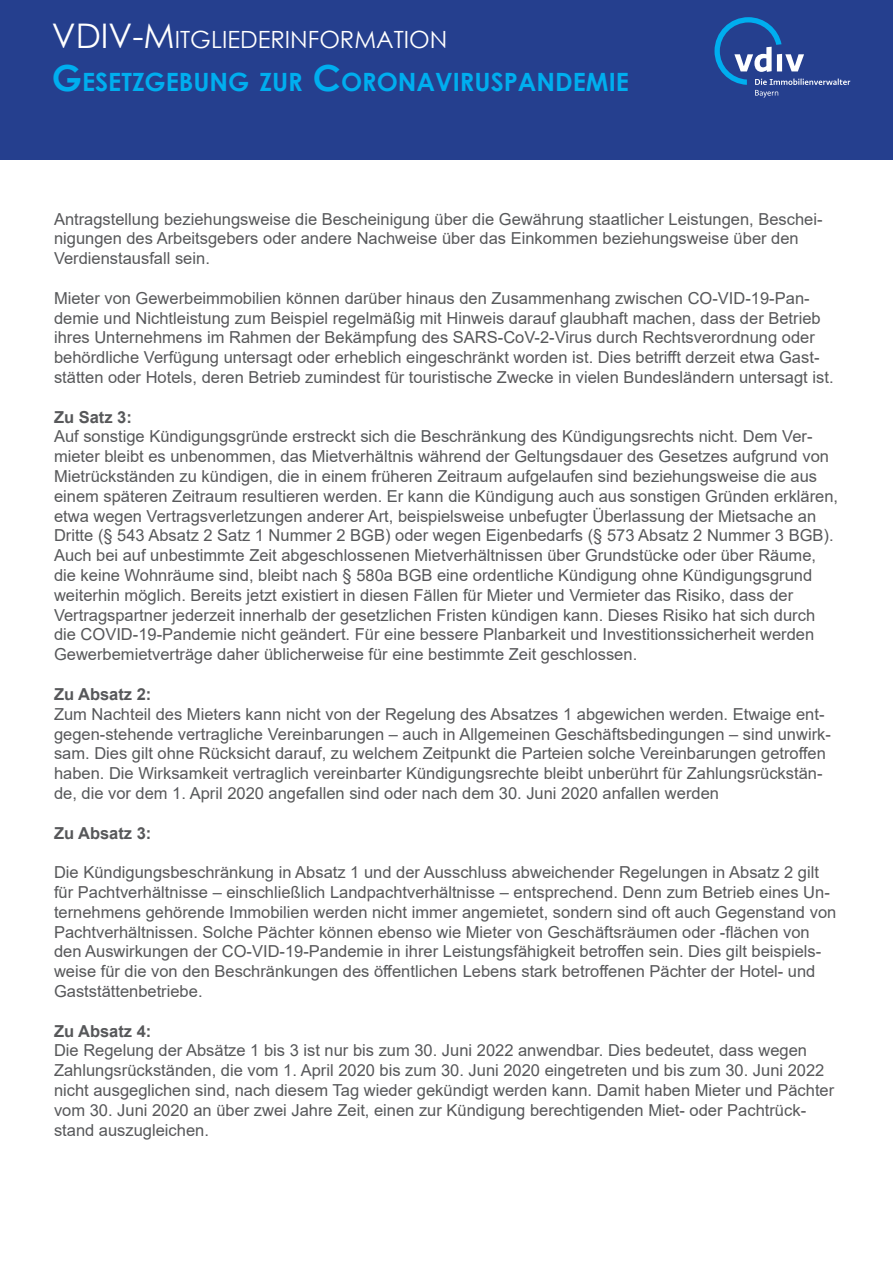
<style>
.page{position:relative;width:893px;height:1263px;background:#fff}
.page>*{position:absolute;margin:0;border:0;box-sizing:border-box;transform-origin:0 0}
.t1{font:700 25.2px "Century Gothic";color:#00aeef}
.t2{font:23.7px "Century Gothic";color:#fff}
.t3{font:16.5px/19.8px "Arial";color:#57585a}
.t4{font:700 16.5px "Arial";color:#57585a}
.s1{font-size:33.9px}
.s2{font-size:36px}
</style>
<div class="page">
<div style="left:0;top:0;width:893px;height:160px;background:#253f8e"></div>
<svg style="left:714px;top:17px;width:136px;height:81px"></svg>
<h2 class="t2" style="left:52px;top:23px;width:397px"><span class="s1">VDIV-M</span> ITGLIEDERINFORMATION</h2>
<h1 class="t1" style="left:52px;top:63px;width:578px"><span class="s2">G</span>ESETZGEBUNG ZUR <span class="s2">C</span>ORONAVIRUSPANDEMIE</h1>
<p class="t3" style="left:54px;top:209px;width:770px">Antragstellung beziehungsweise die Bescheinigung über die Gewährung staatlicher Leistungen, Beschei&shy;nigungen des Arbeitsgebers oder andere Nachweise über das Einkommen beziehungsweise über den<br>Verdienstausfall sein.</p>
<p class="t3" style="left:54px;top:288px;width:781px">Mieter von Gewerbeimmobilien können darüber hinaus den Zusammenhang zwischen CO-VID-19-Pan&shy;demie und Nichtleistung zum Beispiel regelmäßig mit Hinweis darauf glaubhaft machen, dass der Betrieb ihres Unternehmens im Rahmen der Bekämpfung des SARS-CoV-2-Virus durch Rechtsverordnung oder behördliche Verfügung untersagt oder erheblich eingeschränkt worden ist. Dies betrifft derzeit etwa Gast&shy;stätten oder Hotels, deren Betrieb zumindest für touristische Zwecke in vielen Bundesländern untersagt ist.</p>
<p class="t4" style="left:54px;top:405px;width:79px">Zu Satz 3:</p>
<p class="t3" style="left:54px;top:427px;width:786px">Auf sonstige Kündigungsgründe erstreckt sich die Beschränkung des Kündigungsrechts nicht. Dem Ver&shy;mieter bleibt es unbenommen, das Mietverhältnis während der Geltungsdauer des Gesetzes aufgrund von Mietrückständen zu kündigen, die in einem früheren Zeitraum aufgelaufen sind beziehungsweise die aus einem späteren Zeitraum resultieren werden. Er kann die Kündigung auch aus sonstigen Gründen erklären, etwa wegen Vertragsverletzungen anderer Art, beispielsweise unbefugter Überlassung der Mietsache an Dritte (§ 543 Absatz 2 Satz 1 Nummer 2 BGB) oder wegen Eigenbedarfs (§ 573 Absatz 2 Nummer 3 BGB).<br>Auch bei auf unbestimmte Zeit abgeschlossenen Mietverhältnissen über Grundstücke oder über Räume, die keine Wohnräume sind, bleibt nach § 580a BGB eine ordentliche Kündigung ohne Kündigungsgrund weiterhin möglich. Bereits jetzt existiert in diesen Fällen für Mieter und Vermieter das Risiko, dass der Vertragspartner jederzeit innerhalb der gesetzlichen Fristen kündigen kann. Dieses Risiko hat sich durch die COVID-19-Pandemie nicht geändert. Für eine bessere Planbarkeit und Investitionssicherheit werden Gewerbemietverträge daher üblicherweise für eine bestimmte Zeit geschlossen.</p>
<p class="t4" style="left:54px;top:682px;width:99px">Zu Absatz 2:</p>
<p class="t3" style="left:54px;top:704px;width:778px">Zum Nachteil des Mieters kann nicht von der Regelung des Absatzes 1 abgewichen werden. Etwaige ent&shy;gegen-stehende vertragliche Vereinbarungen – auch in Allgemeinen Geschäftsbedingungen – sind unwirk&shy;sam. Dies gilt ohne Rücksicht darauf, zu welchem Zeitpunkt die Parteien solche Vereinbarungen getroffen haben. Die Wirksamkeit vertraglich vereinbarter Kündigungsrechte bleibt unberührt für Zahlungsrückstän&shy;de, die vor dem 1. April 2020 angefallen sind oder nach dem 30. Juni 2020 anfallen werden</p>
<p class="t4" style="left:54px;top:821px;width:99px">Zu Absatz 3:</p>
<p class="t3" style="left:54px;top:862px;width:784px">Die Kündigungsbeschränkung in Absatz 1 und der Ausschluss abweichender Regelungen in Absatz 2 gilt für Pachtverhältnisse – einschließlich Landpachtverhältnisse – entsprechend. Denn zum Betrieb eines Un&shy;ternehmens gehörende Immobilien werden nicht immer angemietet, sondern sind oft auch Gegenstand von Pachtverhältnissen. Solche Pächter können ebenso wie Mieter von Geschäftsräumen oder -flächen von den Auswirkungen der CO-VID-19-Pandemie in ihrer Leistungsfähigkeit betroffen sein. Dies gilt beispiels&shy;weise für die von den Beschränkungen des öffentlichen Lebens stark betroffenen Pächter der Hotel- und Gaststättenbetriebe.</p>
<p class="t4" style="left:54px;top:1019px;width:99px">Zu Absatz 4:</p>
<p class="t3" style="left:54px;top:1040px;width:782px">Die Regelung der Absätze 1 bis 3 ist nur bis zum 30. Juni 2022 anwendbar. Dies bedeutet, dass wegen Zahlungsrückständen, die vom 1. April 2020 bis zum 30. Juni 2020 eingetreten und bis zum 30. Juni 2022 nicht ausgeglichen sind, nach diesem Tag wieder gekündigt werden kann. Damit haben Mieter und Pächter vom 30. Juni 2020 an über zwei Jahre Zeit, einen zur Kündigung berechtigenden Miet- oder Pachtrück&shy;stand auszugleichen.</p>
</div>
